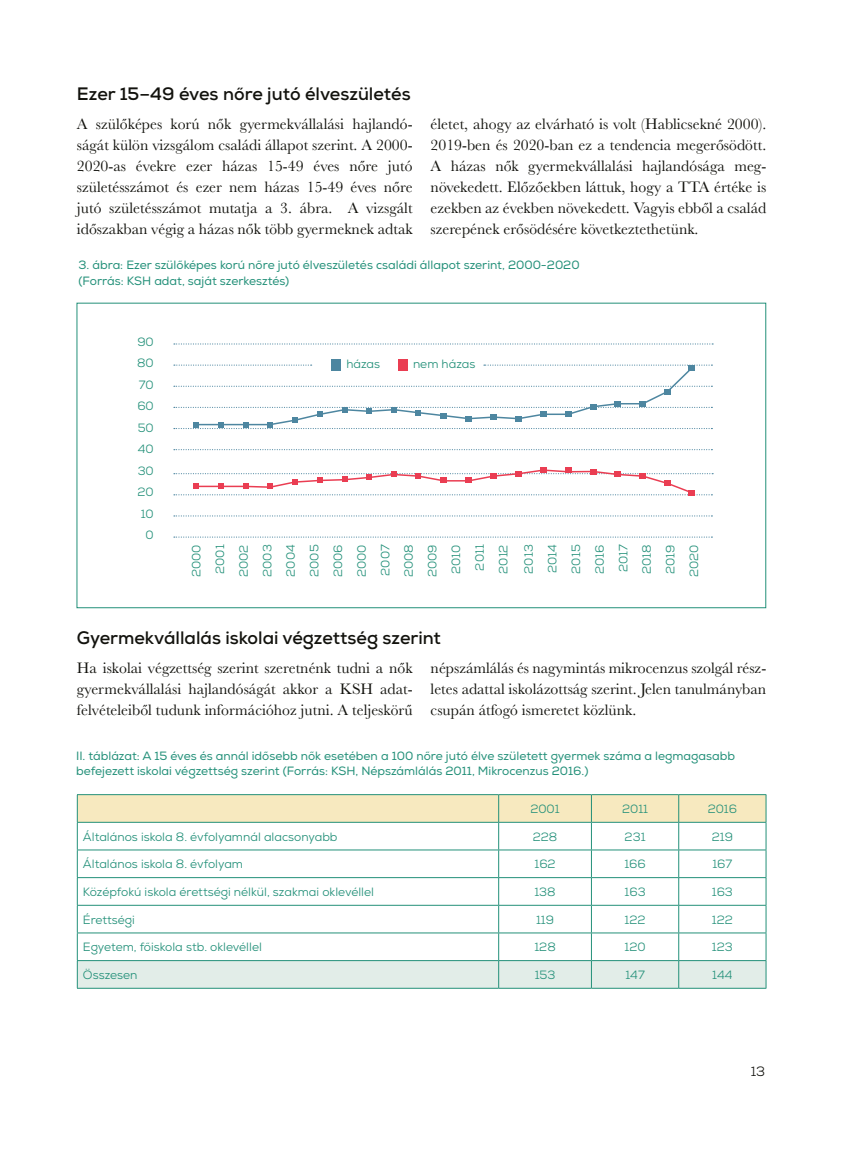
<style>
.page{position:relative;width:851px;height:1149px;background:#fff}
.page>*{position:absolute;margin:0;border:0;box-sizing:border-box;transform-origin:0 0}
.t1{font:700 18px "Nexa";color:#12120d}
.t2{font:15.75px/21px "Baskerville";color:#12120d;text-align:justify}
.t3{font:13.5px "Nexa";color:#12120d}
.t4{font:12px/21.5px "Nexa";color:#239079;text-align:justify}
.t5{font:12px/15.6px "Nexa";color:#239079}
</style>
<div class="page">
<svg style="left:77px;top:794px;width:689px;height:193px"></svg>
<hr style="left:77px;top:987px;width:421px;height:1px;background:#239079">
<hr style="left:498px;top:987px;width:93px;height:1px;background:#239079">
<hr style="left:591px;top:987px;width:87px;height:1px;background:#239079">
<hr style="left:678px;top:987px;width:88px;height:1px;background:#239079">
<svg style="left:174px;top:343px;width:539px;height:1px"></svg>
<svg style="left:174px;top:449px;width:538px;height:1px"></svg>
<svg style="left:174px;top:515px;width:538px;height:1px"></svg>
<svg style="left:174px;top:536px;width:538px;height:1px"></svg>
<div style="left:331px;top:359px;width:9px;height:11px;background:#4d86a0"></div>
<div style="left:398px;top:359px;width:9px;height:11px;background:#ea3d52"></div>
<svg style="left:174px;top:467px;width:539px;height:28px"></svg>
<svg style="left:174px;top:364px;width:538px;height:65px"></svg>
<p class="t1" style="left:77px;top:82px;width:335px">Ezer 15–49 éves nőre jutó élveszületés</p>
<p class="t2" style="left:77px;top:114px;width:337px">A szülőképes korú nők gyermekvállalási hajlandó&shy;ságát külön vizsgálom családi állapot szerint. A 2000- 2020-as évekre ezer házas 15-49 éves nőre jutó születésszámot és ezer nem házas 15-49 éves nőre jutó születésszámot mutatja a 3. ábra. A vizsgált időszakban végig a házas nők több gyermeknek adtak</p>
<p class="t2" style="left:430px;top:114px;width:337px">életet, ahogy az elvárható is volt (Hablicsekné 2000).<br>2019-ben és 2020-ban ez a tendencia megerősödött.<br>A házas nők gyermekvállalási hajlandósága meg&shy;növekedett. Előzőekben láttuk, hogy a TTA értéke is ezekben az években növekedett. Vagyis ebből a család szerepének erősödésére következtethetünk.</p>
<p class="t5" style="left:78px;top:257px;width:502px">3. ábra: Ezer szülőképes korú nőre jutó élveszületés családi állapot szerint, 2000-2020 (Forrás: KSH adat, saját szerkesztés)</p>
<p class="t4" style="left:137px;top:331px;width:18px;text-align:right">90<br>80<br>70<br>60<br>50<br>40<br>30<br>20<br>10<br>0</p>
<p class="t4" style="left:346px;top:353px;width:35px">házas</p>
<p class="t4" style="left:413px;top:353px;width:64px">nem házas</p>
<p class="t4" style="left:184px;top:577px;width:34px;line-height:23.5px;rotate:-90deg">2000<br>2001<br>2002</p>
<p class="t4" style="left:279px;top:577px;width:34px;line-height:23.5px;rotate:-90deg">2004<br>2005<br>2006<br>2000<br>2007<br>2008</p>
<p class="t4" style="left:445px;top:573px;width:31px;rotate:-90deg">2010</p>
<p class="t4" style="left:490px;top:573px;width:31px;line-height:25.5px;rotate:-90deg">2012<br>2013</p>
<p class="t4" style="left:540px;top:573px;width:31px;line-height:23.5px;rotate:-90deg">2014<br>2015<br>2016</p>
<p class="t4" style="left:636px;top:574px;width:31px;rotate:-90deg">2018</p>
<p class="t4" style="left:683px;top:577px;width:34px;rotate:-90deg">2020</p>
<p class="t4" style="left:256px;top:576px;width:34px;rotate:-90deg">2003</p>
<p class="t4" style="left:421px;top:577px;width:34px;rotate:-90deg">2009</p>
<p class="t4" style="left:469px;top:570px;width:28px;rotate:-90deg">2011</p>
<p class="t4" style="left:612px;top:572px;width:29px;rotate:-90deg">2017</p>
<p class="t4" style="left:659px;top:573px;width:31px;rotate:-90deg">2019</p>
<p class="t1" style="left:77px;top:626px;width:365px">Gyermekvállalás iskolai végzettség szerint</p>
<p class="t2" style="left:77px;top:657px;width:337px">Ha iskolai végzettség szerint szeretnénk tudni a nők gyermekvállalási hajlandóságát akkor a KSH adat&shy;felvételeiből tudunk információhoz jutni. A teljeskörű</p>
<p class="t2" style="left:430px;top:657px;width:337px">népszámlálás és nagymintás mikrocenzus szolgál rész&shy;letes adattal iskolázottság szerint. Jelen tanulmányban csupán átfogó ismeretet közlünk.</p>
<p class="t5" style="left:76px;top:747px;width:660px">II. táblázat: A 15 éves és annál idősebb nők esetében a 100 nőre jutó élve született gyermek száma a legmagasabb befejezett iskolai végzettség szerint (Forrás: KSH, Népszámlálás 2011, Mikrocenzus 2016.)</p>
<p class="t4" style="left:530px;top:797px;width:31px">2001</p>
<p class="t4" style="left:622px;top:797px;width:28px">2011</p>
<p class="t4" style="left:707px;top:797px;width:31px">2016</p>
<p class="t4" style="left:83px;top:825px;width:256px">Általános iskola 8. évfolyamnál alacsonyabb</p>
<p class="t4" style="left:532px;top:825px;width:26px">228</p>
<p class="t4" style="left:624px;top:825px;width:22px">231</p>
<p class="t4" style="left:711px;top:825px;width:23px">219</p>
<p class="t4" style="left:83px;top:853px;width:162px">Általános iskola 8. évfolyam</p>
<p class="t4" style="left:534px;top:853px;width:23px">162</p>
<p class="t4" style="left:624px;top:853px;width:23px">166</p>
<p class="t4" style="left:712px;top:853px;width:21px">167</p>
<p class="t4" style="left:83px;top:880px;width:292px">Középfokú iskola érettségi nélkül, szakmai oklevéllel</p>
<p class="t4" style="left:534px;top:880px;width:23px">138</p>
<p class="t4" style="left:624px;top:880px;width:23px">163</p>
<p class="t4" style="left:711px;top:880px;width:23px">163</p>
<p class="t4" style="left:83px;top:908px;width:53px">Érettségi</p>
<p class="t4" style="left:536px;top:908px;width:20px">119</p>
<p class="t4" style="left:624px;top:908px;width:22px">122</p>
<p class="t4" style="left:711px;top:908px;width:22px">122</p>
<p class="t4" style="left:83px;top:936px;width:180px">Egyetem, főiskola stb. oklevéllel</p>
<p class="t4" style="left:534px;top:936px;width:23px">128</p>
<p class="t4" style="left:624px;top:936px;width:23px">120</p>
<p class="t4" style="left:711px;top:936px;width:22px">123</p>
<p class="t4" style="left:83px;top:963px;width:56px">Összesen</p>
<p class="t4" style="left:534px;top:963px;width:22px">153</p>
<p class="t4" style="left:625px;top:963px;width:21px">147</p>
<p class="t4" style="left:712px;top:963px;width:22px">144</p>
<p class="t3" style="left:750px;top:1062px;width:16px">13</p>
</div>
